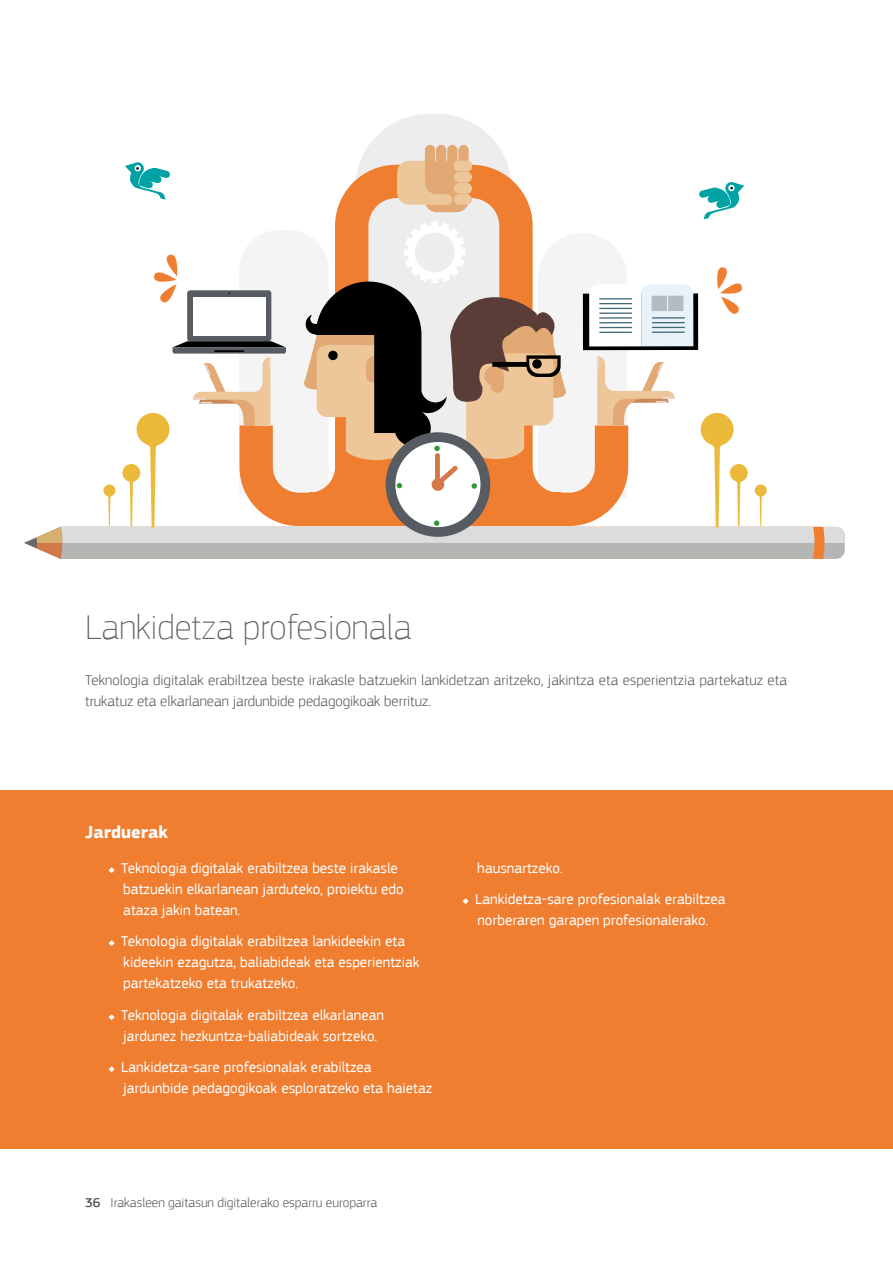
<style>
.page{position:relative;width:893px;height:1263px;background:#fff}
.page>*{position:absolute;margin:0;border:0;box-sizing:border-box;transform-origin:0 0}
.t1{font:100 36px "EC Square Sans Pro";color:#646363}
.t2{font:700 18px "EC Square Sans Pro";color:#fff}
.t3{font:15px/21px "EC Square Sans Pro";color:#fff}
.t4{font:300 15px/21px "EC Square Sans Pro";letter-spacing:.005em;color:#575756}
.t5{font:300 13.5px "EC Square Sans Pro";color:#575756}
.s1{font-weight:500}
</style>
<div class="page">
<div style="left:0;top:790px;width:893px;height:358px;background:#f07e31"></div>
<svg style="left:369px;top:114px;width:128px;height:31px;fill:#ededed"></svg>
<svg style="left:24px;top:145px;width:821px;height:414px"></svg>
<h1 class="t1" style="left:85px;top:606px;width:328px">Lankidetza profesionala</h1>
<p class="t4" style="left:85px;top:670px;width:703px">Teknologia digitalak erabiltzea beste irakasle batzuekin lankidetzan aritzeko, jakintza eta esperientzia partekatuz eta trukatuz eta elkarlanean jardunbide pedagogikoak berrituz.</p>
<p class="t2" style="left:85px;top:821px;width:85px">Jarduerak</p>
<p class="t3" style="left:123px;top:857px;width:282px;text-indent:-15px">◆ Teknologia digitalak erabiltzea beste irakasle batzuekin elkarlanean jarduteko, proiektu edo ataza jakin batean.</p>
<p class="t3" style="left:123px;top:931px;width:298px;text-indent:-15px">◆ Teknologia digitalak erabiltzea lankideekin eta kideekin ezagutza, baliabideak eta esperientziak partekatzeko eta trukatzeko.</p>
<p class="t3" style="left:108px;top:1004px;width:277px;text-align:center">◆ Teknologia digitalak erabiltzea elkarlanean jardunez hezkuntza-baliabideak sortzeko.</p>
<p class="t3" style="left:123px;top:1057px;width:311px;text-indent:-15px">◆ Lankidetza-sare profesionalak erabiltzea jardunbide pedagogikoak esploratzeko eta haietaz</p>
<p class="t3" style="left:477px;top:857px;width:87px">hausnartzeko.</p>
<p class="t3" style="left:462px;top:889px;width:265px;text-align:center">◆ Lankidetza-sare profesionalak erabiltzea norberaren garapen profesionalerako.</p>
<p class="t5" style="left:85px;top:1195px;width:294px"><span class="s1">36</span> Irakasleen gaitasun digitalerako esparru europarra</p>
</div>
